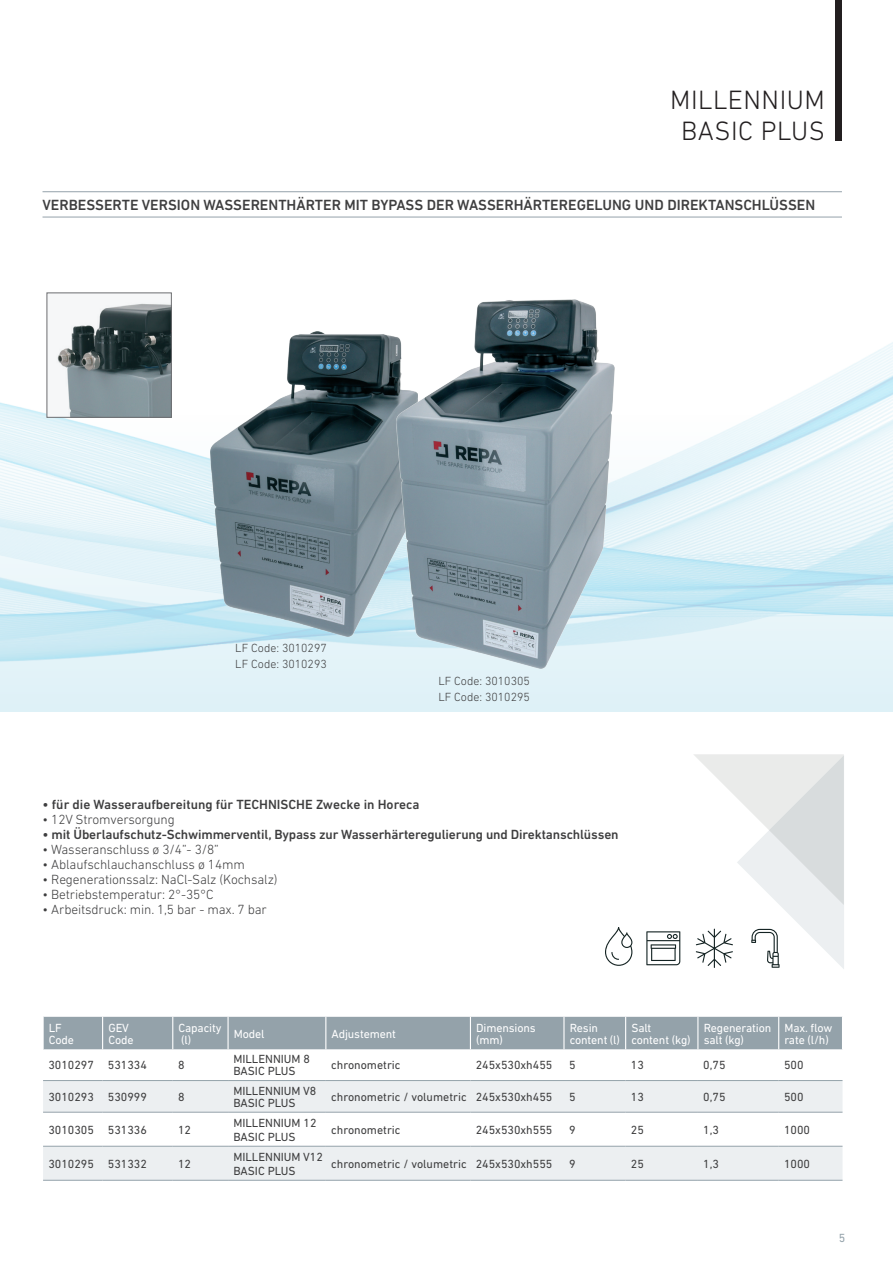
<style>
.page{position:relative;width:893px;height:1263px;background:#fff}
.page>*{position:absolute;margin:0;border:0;box-sizing:border-box;transform-origin:0 0}
.t1{font:300 27px/31.5px "DIN Next LT Pro";letter-spacing:.02em;color:#231f20;text-align:center}
.t2{font:500 15px "DIN Next LT Pro";color:#3e3e3f}
.t3{font:300 13.5px "DIN Next LT Pro";letter-spacing:-.01em;color:#3e3e3f}
.t4{font:500 13.5px "DIN Next LT Pro";letter-spacing:-.01em;color:#3e3e3f}
.t5{font:12px/12px "DIN Next LT Pro";color:#3e3e3f}
.t6{font:12px/12px "DIN Next LT Pro";letter-spacing:-.01em;color:#fff}
.t7{font:300 12px "DIN Next LT Pro";color:#3e3e3f}
.t8{font:12px "DIN Next LT Pro";color:#94a2aa}
</style>
<div class="page">
<img style="left:0;top:331px;width:893px;height:381px">
<div style="left:836px;top:0;width:6px;height:140px;background:#231f20"></div>
<hr style="left:43px;top:191px;width:799px;height:1px;background:#94a2aa">
<hr style="left:43px;top:217px;width:799px;height:1px;background:#94a2aa">
<svg style="left:46px;top:292px;width:126px;height:126px"></svg>
<img style="left:210px;top:332px;width:186px;height:304px">
<img style="left:396px;top:300px;width:218px;height:368px">
<div style="left:44px;top:1017px;width:798px;height:32px;background:#94a2aa"></div>
<svg style="left:43px;top:1081px;width:799px;height:99px;fill:#eceff1"></svg>
<hr style="left:102px;top:1017px;width:1px;height:32px;background:#fff">
<hr style="left:172px;top:1017px;width:1px;height:32px;background:#fff">
<hr style="left:227px;top:1017px;width:2px;height:32px;background:#fff">
<hr style="left:325px;top:1017px;width:1px;height:32px;background:#fff">
<hr style="left:470px;top:1017px;width:1px;height:32px;background:#fff">
<hr style="left:563px;top:1017px;width:2px;height:32px;background:#fff">
<hr style="left:625px;top:1017px;width:1px;height:32px;background:#fff">
<hr style="left:697px;top:1017px;width:1px;height:32px;background:#fff">
<hr style="left:778px;top:1017px;width:1px;height:32px;background:#fff">
<hr style="left:173px;top:1080px;width:55px;height:1px;background:#94a2aa">
<hr style="left:173px;top:1112px;width:55px;height:1px;background:#94a2aa">
<hr style="left:173px;top:1146px;width:55px;height:1px;background:#94a2aa">
<hr style="left:173px;top:1180px;width:55px;height:1px;background:#94a2aa">
<hr style="left:228px;top:1080px;width:98px;height:1px;background:#94a2aa">
<hr style="left:326px;top:1080px;width:144px;height:1px;background:#94a2aa">
<hr style="left:470px;top:1080px;width:94px;height:1px;background:#94a2aa">
<hr style="left:564px;top:1080px;width:62px;height:1px;background:#94a2aa">
<hr style="left:626px;top:1080px;width:72px;height:1px;background:#94a2aa">
<hr style="left:698px;top:1080px;width:81px;height:1px;background:#94a2aa">
<hr style="left:779px;top:1080px;width:63px;height:1px;background:#94a2aa">
<hr style="left:228px;top:1112px;width:98px;height:1px;background:#94a2aa">
<hr style="left:326px;top:1112px;width:144px;height:1px;background:#94a2aa">
<hr style="left:470px;top:1112px;width:94px;height:1px;background:#94a2aa">
<hr style="left:564px;top:1112px;width:62px;height:1px;background:#94a2aa">
<hr style="left:626px;top:1112px;width:72px;height:1px;background:#94a2aa">
<hr style="left:698px;top:1112px;width:81px;height:1px;background:#94a2aa">
<hr style="left:779px;top:1112px;width:63px;height:1px;background:#94a2aa">
<hr style="left:228px;top:1146px;width:98px;height:1px;background:#94a2aa">
<hr style="left:326px;top:1146px;width:144px;height:1px;background:#94a2aa">
<hr style="left:470px;top:1146px;width:94px;height:1px;background:#94a2aa">
<hr style="left:564px;top:1146px;width:62px;height:1px;background:#94a2aa">
<hr style="left:626px;top:1146px;width:72px;height:1px;background:#94a2aa">
<hr style="left:698px;top:1146px;width:81px;height:1px;background:#94a2aa">
<hr style="left:779px;top:1146px;width:63px;height:1px;background:#94a2aa">
<hr style="left:228px;top:1180px;width:98px;height:1px;background:#94a2aa">
<hr style="left:326px;top:1180px;width:144px;height:1px;background:#94a2aa">
<hr style="left:470px;top:1180px;width:94px;height:1px;background:#94a2aa">
<hr style="left:564px;top:1180px;width:62px;height:1px;background:#94a2aa">
<hr style="left:626px;top:1180px;width:72px;height:1px;background:#94a2aa">
<hr style="left:698px;top:1180px;width:81px;height:1px;background:#94a2aa">
<hr style="left:779px;top:1180px;width:63px;height:1px;background:#94a2aa">
<hr style="left:43px;top:1080px;width:60px;height:1px;background:#94a2aa">
<hr style="left:103px;top:1080px;width:70px;height:1px;background:#94a2aa">
<hr style="left:43px;top:1112px;width:60px;height:1px;background:#94a2aa">
<hr style="left:103px;top:1112px;width:70px;height:1px;background:#94a2aa">
<hr style="left:43px;top:1146px;width:60px;height:1px;background:#94a2aa">
<hr style="left:103px;top:1146px;width:70px;height:1px;background:#94a2aa">
<hr style="left:43px;top:1180px;width:60px;height:1px;background:#94a2aa">
<hr style="left:103px;top:1180px;width:70px;height:1px;background:#94a2aa">
<svg style="left:605px;top:927px;width:27px;height:39px"></svg>
<svg style="left:646px;top:931px;width:34px;height:34px"></svg>
<svg style="left:694px;top:754px;width:150px;height:215px"></svg>
<h1 class="t1" style="left:670px;top:84px;width:156px">MILLENNIUM<br>BASIC PLUS</h1>
<p class="t2" style="left:43px;top:196px;width:774px">VERBESSERTE VERSION WASSERENTHÄRTER MIT BYPASS DER WASSERHÄRTEREGELUNG UND DIREKTANSCHLÜSSEN</p>
<p class="t7" style="left:235px;top:641px;width:93px">LF Code: 3010297</p>
<p class="t7" style="left:235px;top:657px;width:93px">LF Code: 3010293</p>
<p class="t7" style="left:438px;top:674px;width:93px">LF Code: 3010305</p>
<p class="t7" style="left:438px;top:690px;width:93px">LF Code: 3010295</p>
<p class="t4" style="left:43px;top:796px;width:378px">• für die Wasseraufbereitung für TECHNISCHE Zwecke in Horeca</p>
<p class="t3" style="left:43px;top:811px;width:134px">• 12V Stromversorgung</p>
<p class="t4" style="left:43px;top:826px;width:578px">• mit Überlaufschutz-Schwimmerventil, Bypass zur Wasserhärteregulierung und Direktanschlüssen</p>
<p class="t3" style="left:43px;top:841px;width:178px">• Wasseranschluss ø 3/4”- 3/8”</p>
<p class="t3" style="left:43px;top:856px;width:204px">• Ablaufschlauchanschluss ø 14mm</p>
<p class="t3" style="left:43px;top:871px;width:237px">• Regenerationssalz: NaCl-Salz (Kochsalz)</p>
<p class="t3" style="left:43px;top:886px;width:173px">• Betriebstemperatur: 2°-35°C</p>
<p class="t3" style="left:43px;top:901px;width:226px">• Arbeitsdruck: min. 1,5 bar - max. 7 bar</p>
<p class="t6" style="left:49px;top:1021px;width:27px">LF<br>Code</p>
<p class="t6" style="left:108px;top:1021px;width:27px">GEV<br>Code</p>
<p class="t6" style="left:179px;top:1021px;width:45px">Capacity (l)</p>
<p class="t6" style="left:234px;top:1027px;width:32px">Model</p>
<p class="t6" style="left:332px;top:1027px;width:66px">Adjustement</p>
<p class="t6" style="left:476px;top:1021px;width:61px">Dimensions (mm)</p>
<p class="t6" style="left:570px;top:1021px;width:52px">Resin content (l)</p>
<p class="t6" style="left:631px;top:1021px;width:61px">Salt content (kg)</p>
<p class="t6" style="left:704px;top:1021px;width:69px">Regeneration salt (kg)</p>
<p class="t6" style="left:784px;top:1021px;width:49px">Max. flow rate (l/h)</p>
<p class="t5" style="left:48px;top:1059px;width:100px">3010297 531334</p>
<p class="t5" style="left:178px;top:1059px;width:8px">8</p>
<p class="t5" style="left:233px;top:1053px;width:78px">MILLENNIUM 8<br>BASIC PLUS</p>
<p class="t5" style="left:331px;top:1059px;width:71px">chronometric</p>
<p class="t5" style="left:476px;top:1059px;width:78px">245x530xh455</p>
<p class="t5" style="left:569px;top:1059px;width:8px">5</p>
<p class="t5" style="left:631px;top:1059px;width:15px">13</p>
<p class="t5" style="left:703px;top:1059px;width:24px">0,75</p>
<p class="t5" style="left:784px;top:1059px;width:21px">500</p>
<p class="t5" style="left:48px;top:1091px;width:100px">3010293 530999</p>
<p class="t5" style="left:178px;top:1091px;width:8px">8</p>
<p class="t5" style="left:233px;top:1085px;width:85px">MILLENNIUM V8<br>BASIC PLUS</p>
<p class="t5" style="left:331px;top:1091px;width:223px">chronometric / volumetric 245x530xh455</p>
<p class="t5" style="left:569px;top:1091px;width:8px">5</p>
<p class="t5" style="left:631px;top:1091px;width:15px">13</p>
<p class="t5" style="left:703px;top:1091px;width:24px">0,75</p>
<p class="t5" style="left:784px;top:1091px;width:21px">500</p>
<p class="t5" style="left:48px;top:1123px;width:100px">3010305 531336</p>
<p class="t5" style="left:178px;top:1123px;width:15px">12</p>
<p class="t5" style="left:233px;top:1115px;width:85px;line-height:14.4px">MILLENNIUM 12<br>BASIC PLUS</p>
<p class="t5" style="left:331px;top:1123px;width:71px">chronometric</p>
<p class="t5" style="left:476px;top:1123px;width:78px">245x530xh555</p>
<p class="t5" style="left:569px;top:1123px;width:8px">9</p>
<p class="t5" style="left:631px;top:1123px;width:15px">25</p>
<p class="t5" style="left:703px;top:1123px;width:17px">1,3</p>
<p class="t5" style="left:784px;top:1123px;width:28px">1000</p>
<p class="t5" style="left:48px;top:1157px;width:100px">3010295 531332</p>
<p class="t5" style="left:178px;top:1157px;width:15px">12</p>
<p class="t5" style="left:233px;top:1149px;width:91px;line-height:14.4px">MILLENNIUM V12<br>BASIC PLUS</p>
<p class="t5" style="left:331px;top:1157px;width:223px">chronometric / volumetric 245x530xh555</p>
<p class="t5" style="left:569px;top:1157px;width:8px">9</p>
<p class="t5" style="left:631px;top:1157px;width:15px">25</p>
<p class="t5" style="left:703px;top:1157px;width:17px">1,3</p>
<p class="t5" style="left:784px;top:1157px;width:28px">1000</p>
<p class="t8" style="left:839px;top:1231px;width:8px">5</p>
</div>
